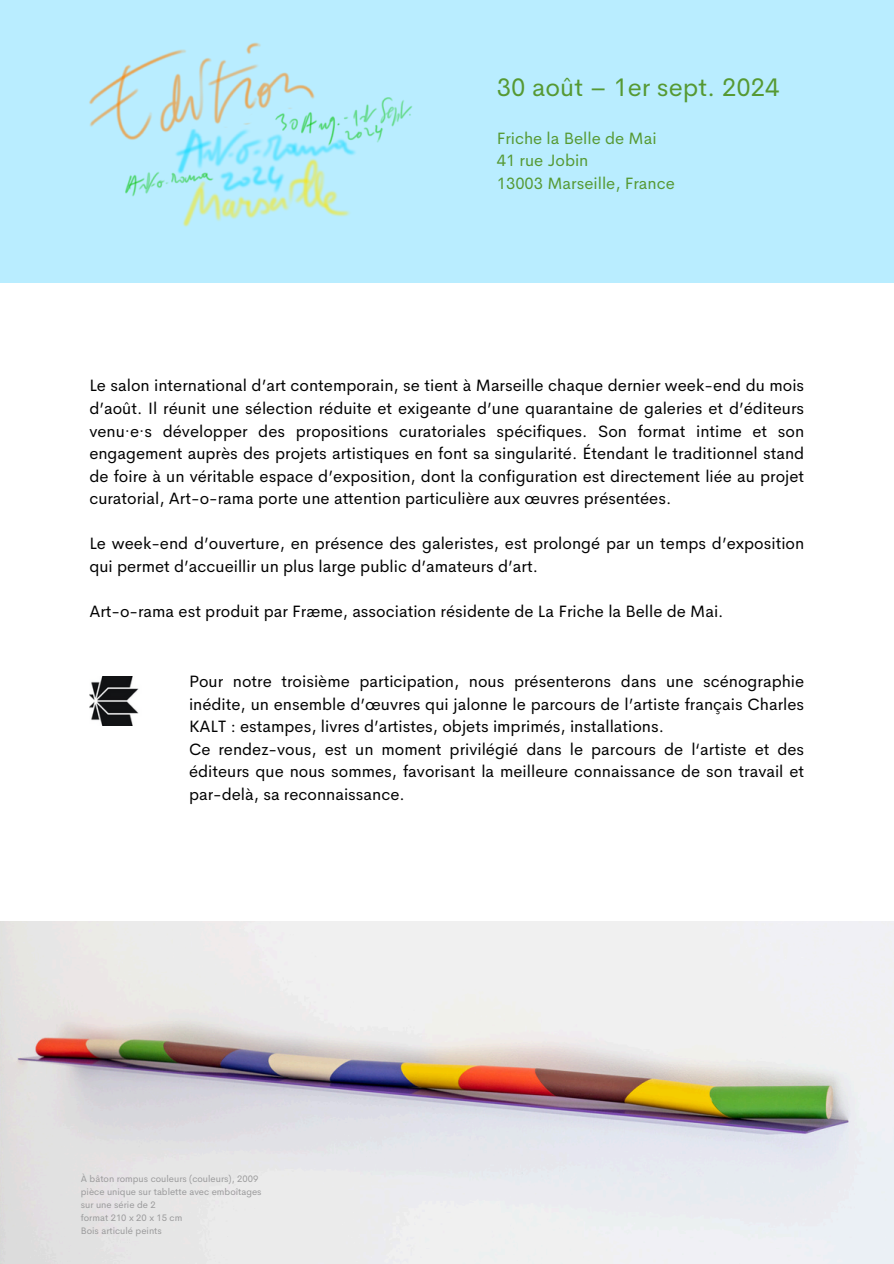
<style>
.page{position:relative;width:894px;height:1264px;background:#fff}
.page>*{position:absolute;margin:0;border:0;box-sizing:border-box;transform-origin:0 0}
.t1{font:25.5px "Cerebri Sans";color:#569933}
.t2{font:16.5px/22.5px "Cerebri Sans";color:#000}
.t3{font:16.5px/22.5px "Cerebri Sans";color:#569933}
.t4{font:9.45px "Cerebri Sans";color:#9a9a9b}
</style>
<div class="page">
<div style="left:0;top:0;width:893px;height:282px;background:#b9edff"></div>
<img style="left:89px;top:676px;width:50px;height:49px">
<img style="left:0;top:921px;width:893px;height:342px">
<img style="left:89px;top:42px;width:324px;height:185px">
<h2 class="t1" style="left:496px;top:71px;width:284px">30 août – 1er sept. 2024</h2>
<h2 class="t3" style="left:496px;top:127px;width:179px">Friche la Belle de Mai<br>41 rue Jobin<br>13003 Marseille, France</h2>
<p class="t2" style="left:89px;top:374px;width:716px;text-align:justify">Le salon international d’art contemporain, se tient à Marseille chaque dernier week-end du mois d’août. Il réunit une sélection réduite et exigeante d’une quarantaine de galeries et d’éditeurs venu·e·s développer des propositions curatoriales spécifiques. Son format intime et son engagement auprès des projets artistiques en font sa singularité. Étendant le traditionnel stand de foire à un véritable espace d’exposition, dont la configuration est directement liée au projet curatorial, Art-o-rama porte une attention particulière aux œuvres présentées.</p>
<h2 class="t2" style="left:89px;top:532px;width:716px">Le week-end d’ouverture, en présence des galeristes, est prolongé par un temps d’exposition qui permet d’accueillir un plus large public d’amateurs d’art.</h2>
<p class="t2" style="left:89px;top:599px;width:635px">Art-o-rama est produit par Fræme, association résidente de La Friche la Belle de Mai.</p>
<h2 class="t2" style="left:189px;top:670px;width:616px">Pour notre troisième participation, nous présenterons dans une scénographie inédite, un ensemble d’œuvres qui jalonne le parcours de l’artiste français Charles KALT : estampes, livres d’artistes, objets imprimés, installations.<br>Ce rendez-vous, est un moment privilégié dans le parcours de l‘artiste et des éditeurs que nous sommes, favorisant la meilleure connaissance de son travail et par-delà, sa reconnaissance.</h2>
<p class="t4" style="left:81px;top:1172px;width:179px">À bâton rompus couleurs (couleurs), 2009</p>
<p class="t4" style="left:81px;top:1185px;width:182px">pièce unique sur tablette avec emboîtages</p>
<p class="t4" style="left:81px;top:1198px;width:76px">sur une série de 2</p>
<p class="t4" style="left:81px;top:1211px;width:103px">format 210 x 20 x 15 cm</p>
<p class="t4" style="left:81px;top:1224px;width:82px">Bois articulé peints</p>
</div>
